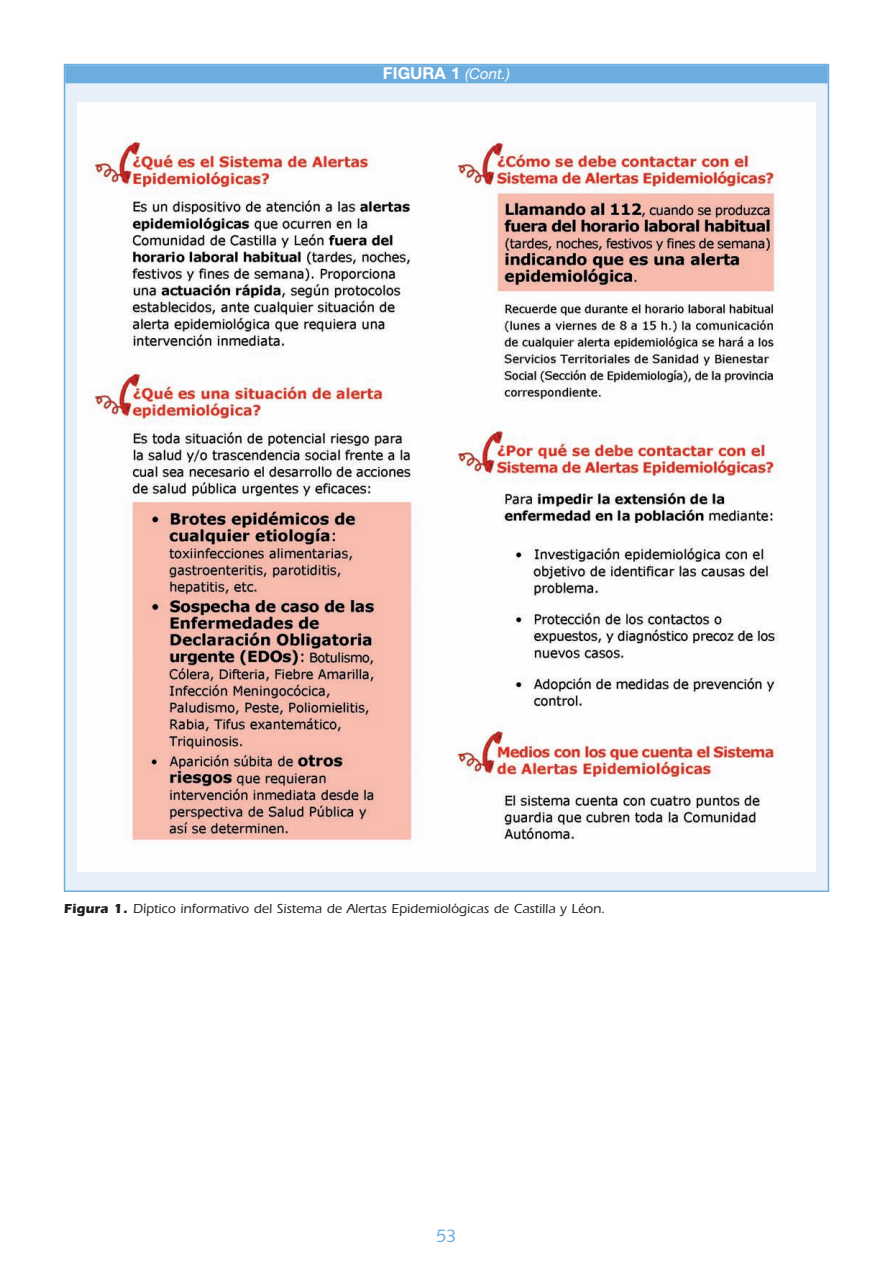
<style>
.page{position:relative;width:893px;height:1276px;background:#fff}
.page>*{position:absolute;margin:0;border:0;box-sizing:border-box;transform-origin:0 0}
.t1{font:18px "Syntax";color:#6caddf}
.t2{font:700 16.5px "Helvetica Neue";color:#fff}
.t3{font:500 13.5px "Itc Eras";color:#231f20}
.s1{font-weight:400;font-style:italic;font-size:15px}
.s2{font-weight:700}
</style>
<div class="page">
<div style="left:65px;top:65px;width:763px;height:826px;background:#e7f0f9"></div>
<div style="left:65px;top:65px;width:763px;height:18px;background:#6caddf"></div>
<img style="left:77px;top:102px;width:739px;height:769px">
<p class="t2" style="left:383px;top:67px;width:129px">FIGURA 1 <span class="s1">(Cont.)</span></p>
<p class="t3" style="left:64px;top:903px;width:543px"><span class="s2">Figura 1.</span> Díptico informativo del Sistema de Alertas Epidemiológicas de Castilla y Léon.</p>
<h1 class="t1" style="left:436px;top:1228px;width:22px">53</h1>
</div>
